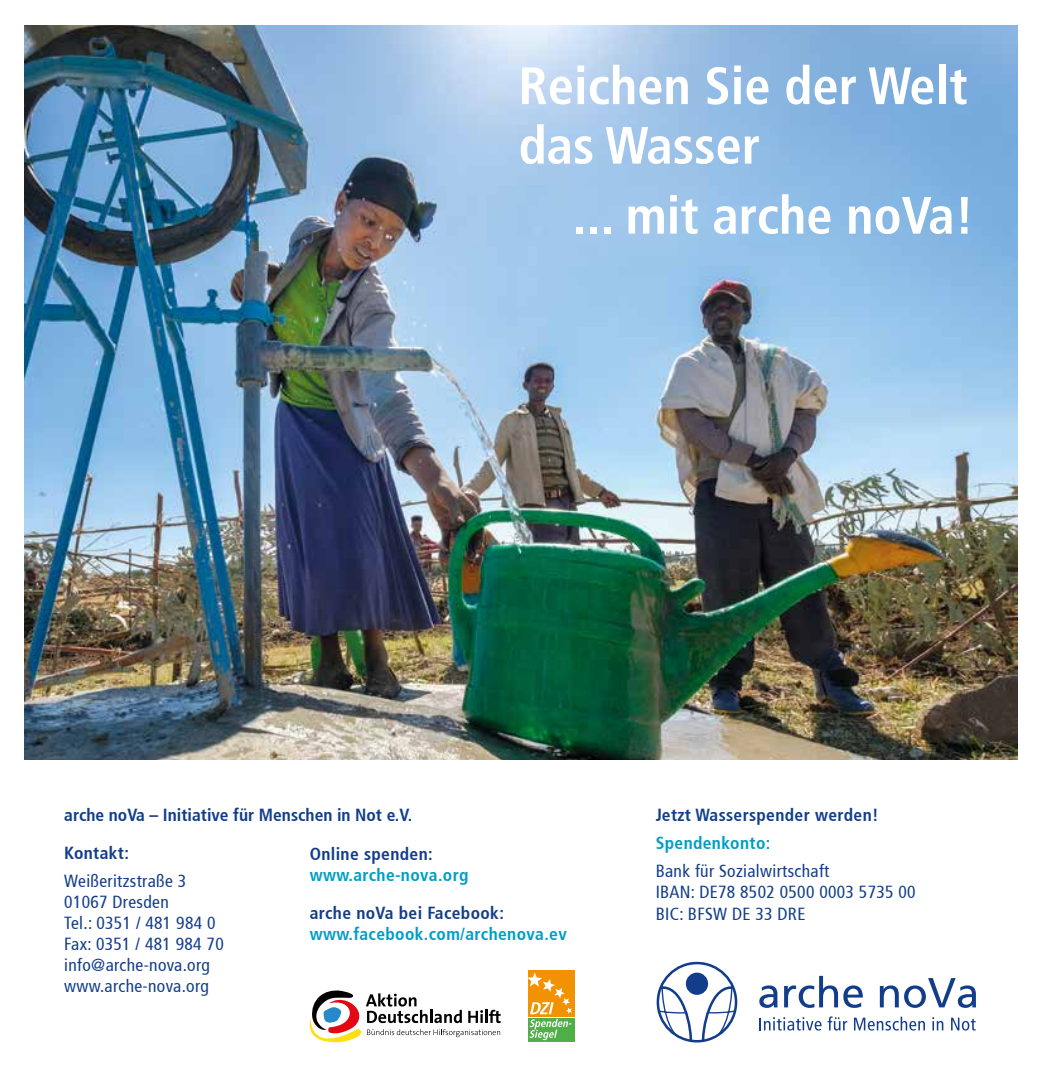
<style>
.page{position:relative;width:1042px;height:1092px;background:#fff}
.page>*{position:absolute;margin:0;border:0;box-sizing:border-box;transform-origin:0 0}
.t1{font:700 condensed 52.5px/59.5px "Frutiger 67";color:#fff}
.t2{font:condensed 17.5px/21px "Frutiger 57";letter-spacing:.02em;color:#123d8a}
.t3{font:700 condensed 17.5px "Frutiger 67";letter-spacing:.02em;color:#123d8a}
.t4{font:700 condensed 17.5px "Frutiger 67";letter-spacing:.02em;color:#009dc5}
.t5{font:700 condensed 17.5px "Frutiger 67";color:#123d8a}
</style>
<div class="page">
<img style="left:25px;top:25px;width:992px;height:734px">
<div style="left:528px;top:969px;width:46px;height:47px;background:#f39200"></div>
<div style="left:528px;top:1017px;width:46px;height:24px;background:#50af47"></div>
<svg style="left:528px;top:972px;width:44px;height:68px"></svg>
<svg style="left:310px;top:990px;width:191px;height:52px"></svg>
<svg style="left:660px;top:978px;width:33px;height:63px"></svg>
<svg style="left:701px;top:978px;width:35px;height:63px"></svg>
<div style="left:656px;top:961px;width:81px;height:81px;border:3px solid #123d8a;border-radius:50%"></div>
<div style="left:687px;top:973px;width:20px;height:20px;background:#123d8a;border-radius:50%"></div>
<div style="left:686px;top:972px;width:22px;height:22px;border:3px solid #123d8a;border-radius:50%"></div>
<svg style="left:759px;top:1017px;width:62px;height:13px"></svg>
<svg style="left:827px;top:1016px;width:20px;height:14px"></svg>
<svg style="left:854px;top:1016px;width:71px;height:14px"></svg>
<svg style="left:932px;top:1017px;width:11px;height:13px"></svg>
<svg style="left:951px;top:1017px;width:24px;height:13px"></svg>
<svg style="left:759px;top:985px;width:18px;height:22px"></svg>
<svg style="left:784px;top:975px;width:79px;height:32px"></svg>
<svg style="left:880px;top:978px;width:96px;height:29px"></svg>
<h1 class="t1" style="left:518px;top:56px;width:451px">Reichen Sie der Welt das Wasser</h1>
<h1 class="t1" style="left:573px;top:186px;width:402px">... mit arche noVa!</h1>
<p class="t5" style="left:64px;top:805px;width:349px">arche noVa – Initiative für Menschen in Not e.V.</p>
<p class="t3" style="left:656px;top:805px;width:224px">Jetzt Wasserspender werden!</p>
<p class="t4" style="left:656px;top:833px;width:116px">Spendenkonto:</p>
<p class="t2" style="left:656px;top:861px;width:261px">Bank für Sozialwirtschaft<br>IBAN: DE78 8502 0500 0003 5735 00</p>
<p class="t3" style="left:310px;top:902px;width:196px">arche noVa bei Facebook:</p>
<p class="t2" style="left:656px;top:903px;width:151px">BIC: BFSW DE 33 DRE</p>
<p class="t4" style="left:310px;top:923px;width:259px">www.facebook.com/archenova.ev</p>
<p class="t3" style="left:64px;top:842px;width:66px">Kontakt:</p>
<p class="t2" style="left:64px;top:870px;width:161px">Weißeritzstraße 3<br>01067 Dresden<br>Tel.: 0351 / 481 984 0<br>Fax: 0351 / 481 984 70 info@arche-nova.org www.arche-nova.org</p>
<p class="t3" style="left:310px;top:843px;width:124px">Online spenden:</p>
<p class="t4" style="left:310px;top:864px;width:160px">www.arche-nova.org</p>
</div>
